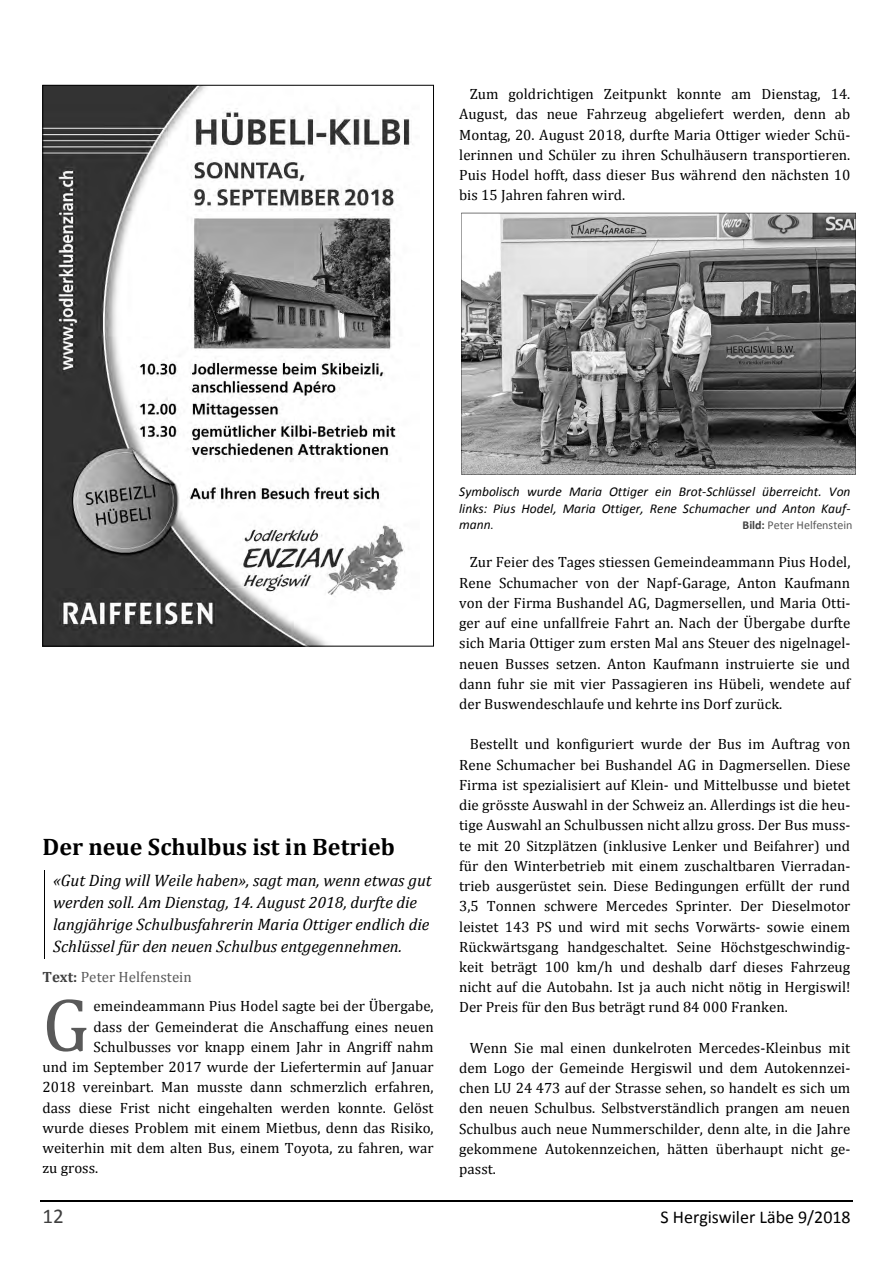
<style>
.page{position:relative;width:893px;height:1263px;background:#fff}
.page>*{position:absolute;margin:0;border:0;box-sizing:border-box;transform-origin:0 0}
.t1{font:76.5px "Cambria";color:#595959}
.t2{font:700 24px "Cambria";color:#000}
.t3{font:21px "Calibri";color:#404040}
.t4{font:18px "Calibri";color:#000}
.t5{font:italic 16.5px/22.2px "Cambria";color:#000}
.t6{font:15px/20.2px "Cambria";letter-spacing:.005em;color:#000;text-align:justify}
.t7{font:italic 13.5px/16.5px "Calibri";color:#000;text-align:justify}
.t8{font:12px "Calibri";letter-spacing:-.005em;color:#595959}
.s1{font-weight:700;color:#404040}
.s2{color:#595959}
.s3{font-size:12px}
</style>
<div class="page">
<hr style="left:40px;top:1200px;width:812px;height:2px;background:#000">
<svg style="left:44px;top:870px;width:1px;height:89px"></svg>
<img style="left:45px;top:87px;width:368px;height:557px">
<svg style="left:461px;top:213px;width:395px;height:261px;background:#848484"></svg>
<p class="t6" style="left:459px;top:84px;width:393px;text-indent:11px">Zum goldrichtigen Zeitpunkt konnte am Dienstag, 14.<br>August, das neue Fahrzeug abgeliefert werden, denn ab Montag, 20. August 2018, durfte Maria Ottiger wieder Schü&shy;lerinnen und Schüler zu ihren Schulhäusern transportieren.<br>Puis Hodel hofft, dass dieser Bus während den nächsten 10 bis 15 Jahren fahren wird.</p>
<h2 class="t2" style="left:42px;top:830px;width:354px">Der neue Schulbus ist in Betrieb</h2>
<p class="t5" style="left:53px;top:868px;width:380px">«Gut Ding will Weile haben», sagt man, wenn etwas gut werden soll. Am Dienstag, 14. August 2018, durfte die langjährige Schulbusfahrerin Maria Ottiger endlich die Schlüssel für den neuen Schulbus entgegennehmen.</p>
<p class="t6" style="left:94px;top:962px;width:342px;line-height:29.1px;text-indent:-51px"><span class="s1">Text:</span> <span class="s2">Peter Helfenstein<br></span>emeindeammann Pius Hodel sagte bei der Übergabe,</p>
<p class="t6" style="left:94px;top:1016px;width:342px">dass der Gemeinderat die Anschaffung eines neuen</p>
<p class="t6" style="left:94px;top:1036px;width:342px">Schulbusses vor knapp einem Jahr in Angriff nahm</p>
<p class="t6" style="left:42px;top:1057px;width:393px">und im September 2017 wurde der Liefertermin auf Januar</p>
<p class="t6" style="left:42px;top:1077px;width:393px">2018 vereinbart. Man musste dann schmerzlich erfahren,</p>
<p class="t6" style="left:42px;top:1097px;width:393px">dass diese Frist nicht eingehalten werden konnte. Gelöst</p>
<p class="t6" style="left:42px;top:1117px;width:393px">wurde dieses Problem mit einem Mietbus, denn das Risiko,</p>
<p class="t6" style="left:42px;top:1138px;width:393px">weiterhin mit dem alten Bus, einem Toyota, zu fahren, war</p>
<p class="t6" style="left:42px;top:1158px;width:57px">zu gross.</p>
<h1 class="t1" style="left:42px;top:980px;width:48px">G</h1>
<p class="t7" style="left:459px;top:483px;width:393px">Symbolisch wurde Maria Ottiger ein Brot-Schlüssel überreicht. Von links: Pius Hodel, Maria Ottiger, Rene Schumacher und Anton Kauf&shy;mann<span class="s3">.</span></p>
<p class="t8" style="left:743px;top:518px;width:111px"><span class="s1">Bild:</span> Peter Helfenstein</p>
<p class="t6" style="left:459px;top:552px;width:393px;text-indent:11px">Zur Feier des Tages stiessen Gemeindeammann Pius Hodel, Rene Schumacher von der Napf-Garage, Anton Kaufmann von der Firma Bushandel AG, Dagmersellen, und Maria Otti&shy;ger auf eine unfallfreie Fahrt an. Nach der Übergabe durfte sich Maria Ottiger zum ersten Mal ans Steuer des nigelnagel&shy;neuen Busses setzen. Anton Kaufmann instruierte sie und dann fuhr sie mit vier Passagieren ins Hübeli, wendete auf der Buswendeschlaufe und kehrte ins Dorf zurück.</p>
<p class="t6" style="left:459px;top:734px;width:393px;text-indent:11px">Bestellt und konfiguriert wurde der Bus im Auftrag von Rene Schumacher bei Bushandel AG in Dagmersellen. Diese Firma ist spezialisiert auf Klein- und Mittelbusse und bietet die grösste Auswahl in der Schweiz an. Allerdings ist die heu&shy;tige Auswahl an Schulbussen nicht allzu gross. Der Bus muss&shy;te mit 20 Sitzplätzen (inklusive Lenker und Beifahrer) und für den Winterbetrieb mit einem zuschaltbaren Vierradan&shy;trieb ausgerüstet sein. Diese Bedingungen erfüllt der rund 3,5 Tonnen schwere Mercedes Sprinter. Der Dieselmotor leistet 143 PS und wird mit sechs Vorwärts- sowie einem Rückwärtsgang handgeschaltet. Seine Höchstgeschwindig&shy;keit beträgt 100 km/h und deshalb darf dieses Fahrzeug nicht auf die Autobahn. Ist ja auch nicht nötig in Hergiswil!<br>Der Preis für den Bus beträgt rund 84 000 Franken.</p>
<p class="t6" style="left:459px;top:1037px;width:393px;text-indent:11px">Wenn Sie mal einen dunkelroten Mercedes-Kleinbus mit dem Logo der Gemeinde Hergiswil und dem Autokennzei&shy;chen LU 24 473 auf der Strasse sehen, so handelt es sich um den neuen Schulbus. Selbstverständlich prangen am neuen Schulbus auch neue Nummerschilder, denn alte, in die Jahre gekommene Autokennzeichen, hätten überhaupt nicht ge&shy;passt.</p>
<h3 class="t3" style="left:42px;top:1203px;width:23px">12</h3>
<p class="t4" style="left:660px;top:1206px;width:191px">S Hergiswiler Läbe 9/2018</p>
</div>
